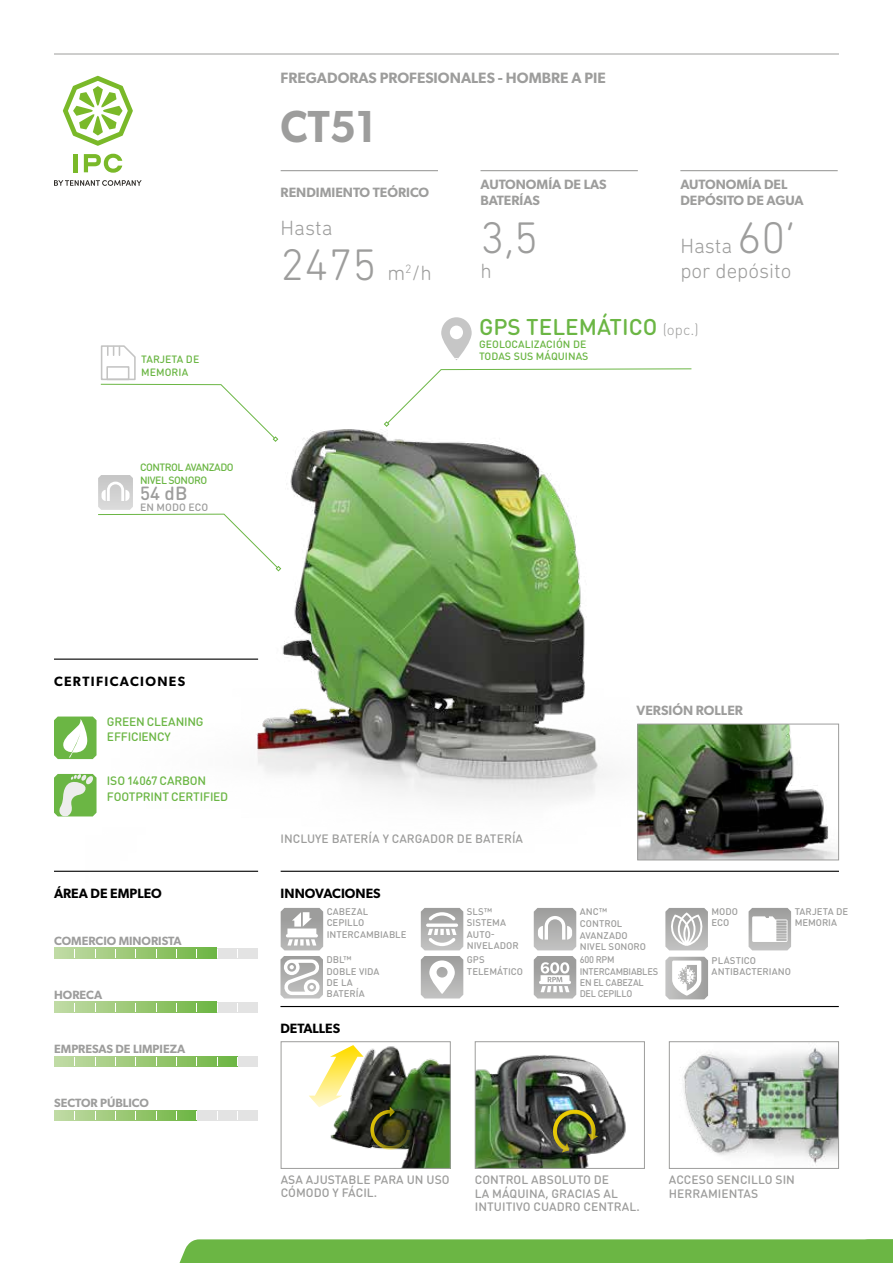
<style>
.page{position:relative;width:893px;height:1263px;background:#fff}
.page>*{position:absolute;margin:0;border:0;box-sizing:border-box;transform-origin:0 0}
.t1{font:300 45px "DIN Next Rounded LT Pro";color:#9d9d9c}
.t2{font:600 45px "Gibson";color:#9d9d9c;scale:.93 1}
.t3{font:500 22.5px "DIN Round Pro";color:#6bb644}
.t4{font:300 21px/25.2px "DIN Next Rounded LT Pro";color:#9d9d9c}
.t5{font:500 18.75px "DIN Round Pro";color:#9d9d9c}
.t6{font:600 15px "Gibson";color:#9d9d9c}
.t7{font:600 13.5px/16.2px "Gibson";color:#9d9d9c}
.t8{font:600 13.5px "Gibson";color:#000}
.t9{font:600 13.5px "Gibson";letter-spacing:.1em;color:#000}
.t10{font:500 12px/13.5px "DIN Round Pro";letter-spacing:.005em;color:#9d9d9c}
.t11{font:500 12px/15.5px "DIN Round Pro";letter-spacing:-.02em;color:#6bb644}
.t12{font:600 12px "Gibson";color:#9d9d9c}
.t13{font:500 10.5px/12.6px "DIN Round Pro";letter-spacing:.005em;color:#6bb644}
.t14{font:500 10.5px/12.6px "DIN Round Pro";letter-spacing:-.045em;color:#6bb644}
.t15{font:500 10.5px "DIN Round Pro";letter-spacing:.005em;color:#9d9d9c}
.t16{font:500 9.6px/11.2px "DIN Round Pro";letter-spacing:-.005em;color:#9d9d9c}
.t17{font:500 9.6px/11.2px "DIN Round Pro";letter-spacing:-.025em;color:#9d9d9c;scale:.96 1}
.s1{font-size:21px}
.s2{font-size:45px}
.s3{font-weight:300;font-size:15px;color:#9d9d9c}
</style>
<div class="page">
<hr style="left:54px;top:54px;width:785px;height:1px;background:#9d9d9c">
<div style="left:179px;top:1239px;width:714px;height:24px;background:#6bb644"></div>
<hr style="left:281px;top:170px;width:157px;height:1px;background:#9d9d9c">
<hr style="left:480px;top:170px;width:158px;height:1px;background:#9d9d9c">
<hr style="left:680px;top:170px;width:158px;height:1px;background:#9d9d9c">
<hr style="left:281px;top:871px;width:558px;height:1px;background:#000">
<hr style="left:280px;top:1006px;width:559px;height:1px;background:#000">
<hr style="left:54px;top:871px;width:204px;height:1px;background:#000">
<div style="left:54px;top:948px;width:204px;height:10px;background:#e3e3e3"></div>
<svg style="left:54px;top:948px;width:163px;height:10px;background:#9cca79"></svg>
<div style="left:54px;top:1056px;width:204px;height:11px;background:#e3e3e3"></div>
<svg style="left:54px;top:1056px;width:183px;height:11px;background:#9cca79"></svg>
<div style="left:54px;top:1002px;width:204px;height:10px;background:#e3e3e3"></div>
<svg style="left:54px;top:1002px;width:163px;height:10px;background:#9cca79"></svg>
<div style="left:54px;top:1110px;width:204px;height:11px;background:#e3e3e3"></div>
<svg style="left:54px;top:1110px;width:142px;height:11px;background:#9cca79"></svg>
<img style="left:682px;top:1047px;width:155px;height:117px">
<div style="left:669px;top:1041px;width:170px;height:128px;border:1px solid #9d9d9c"></div>
<img style="left:401px;top:1058px;width:48px;height:109px">
<div style="left:281px;top:1041px;width:170px;height:128px;border:1px solid #9d9d9c"></div>
<svg style="left:749px;top:908px;width:42px;height:42px"></svg>
<svg style="left:281px;top:908px;width:42px;height:42px"></svg>
<svg style="left:665px;top:908px;width:43px;height:42px"></svg>
<svg style="left:534px;top:956px;width:42px;height:42px"></svg>
<svg style="left:421px;top:956px;width:42px;height:42px"></svg>
<svg style="left:280px;top:956px;width:43px;height:42px"></svg>
<svg style="left:421px;top:908px;width:42px;height:42px"></svg>
<svg style="left:534px;top:908px;width:42px;height:42px"></svg>
<svg style="left:309px;top:1045px;width:101px;height:105px"></svg>
<img style="left:477px;top:1055px;width:149px;height:112px">
<div style="left:475px;top:1041px;width:170px;height:128px;border:1px solid #9d9d9c"></div>
<img style="left:550px;top:1107px;width:48px;height:45px">
<svg style="left:384px;top:368px;width:308px;height:59px"></svg>
<svg style="left:100px;top:345px;width:167px;height:85px"></svg>
<div style="left:106px;top:366px;width:23px;height:14px;border:2px solid #9d9d9c"></div>
<svg style="left:441px;top:317px;width:31px;height:43px"></svg>
<img style="left:85px;top:430px;width:690px;height:442px">
<img style="left:639px;top:726px;width:198px;height:132px">
<div style="left:637px;top:724px;width:202px;height:136px;border:1px solid #9d9d9c"></div>
<svg style="left:54px;top:774px;width:43px;height:42px;background:#95c87a"></svg>
<svg style="left:54px;top:716px;width:43px;height:43px"></svg>
<hr style="left:54px;top:658px;width:204px;height:2px;background:#000">
<svg style="left:665px;top:957px;width:43px;height:42px"></svg>
<hr style="left:74px;top:154px;width:4px;height:18px;background:#7ab929">
<svg style="left:84px;top:154px;width:38px;height:19px"></svg>
<svg style="left:63px;top:76px;width:70px;height:70px"></svg>
<svg style="left:54px;top:180px;width:88px;height:6px"></svg>
<p class="t13" style="left:141px;top:353px;width:60px">TARJETA DE<br>MEMORIA</p>
<p class="t14" style="left:140px;top:461px;width:95px">CONTROL AVANZADO<br>NIVEL SONORO</p>
<h3 class="t5" style="left:140px;top:481px;width:49px">54 dB</h3>
<p class="t15" style="left:140px;top:500px;width:70px">EN MODO ECO</p>
<h3 class="t6" style="left:281px;top:69px;width:327px">FREGADORAS PROFESIONALES - HOMBRE A PIE</h3>
<h1 class="t2" style="left:281px;top:100px;width:103px">CT51</h1>
<h3 class="t7" style="left:281px;top:184px;width:150px">RENDIMIENTO TEÓRICO</h3>
<h3 class="t7" style="left:480px;top:176px;width:128px">AUTONOMÍA DE LAS<br>BATERÍAS</h3>
<h3 class="t7" style="left:680px;top:176px;width:125px">AUTONOMÍA DEL<br>DEPÓSITO DE AGUA</h3>
<h3 class="t4" style="left:281px;top:215px;width:53px">Hasta</h3>
<h1 class="t1" style="left:281px;top:239px;width:153px">2475 <span class="s1">m</span><sup>2</sup><span class="s1">/h</span></h1>
<h1 class="t1" style="left:480px;top:212px;width:59px">3,5</h1>
<h3 class="t4" style="left:480px;top:258px;width:13px">h</h3>
<h3 class="t4" style="left:680px;top:233px;width:116px">Hasta <span class="s2">60’ </span>por depósito</h3>
<h2 class="t3" style="left:479px;top:311px;width:221px">GPS TELEMÁTICO <span class="s3">(opc.)</span></h2>
<p class="t13" style="left:479px;top:337px;width:111px">GEOLOCALIZACIÓN DE<br>TODAS SUS MÁQUINAS</p>
<h3 class="t9" style="left:54px;top:673px;width:133px">CERTIFICACIONES</h3>
<p class="t11" style="left:107px;top:713px;width:98px">GREEN CLEANING<br>EFFICIENCY</p>
<p class="t11" style="left:107px;top:773px;width:123px">ISO 14067 CARBON<br>FOOTPRINT CERTIFIED</p>
<h3 class="t8" style="left:54px;top:885px;width:109px">ÁREA DE EMPLEO</h3>
<p class="t12" style="left:54px;top:933px;width:129px">COMERCIO MINORISTA</p>
<p class="t12" style="left:54px;top:987px;width:50px">HORECA</p>
<p class="t12" style="left:54px;top:1041px;width:132px">EMPRESAS DE LIMPIEZA</p>
<p class="t12" style="left:54px;top:1096px;width:96px">SECTOR PÚBLICO</p>
<p class="t10" style="left:280px;top:831px;width:244px">INCLUYE BATERÍA Y CARGADOR DE BATERÍA</p>
<h3 class="t8" style="left:281px;top:885px;width:102px">INNOVACIONES</h3>
<h3 class="t7" style="left:637px;top:702px;width:108px">VERSIÓN ROLLER</h3>
<p class="t16" style="left:327px;top:906px;width:81px">CABEZAL<br>CEPILLO<br>INTERCAMBIABLE</p>
<p class="t16" style="left:711px;top:906px;width:28px">MODO<br>ECO</p>
<p class="t17" style="left:580px;top:954px;width:83px">600 RPM<br>INTERCAMBIABLES<br>EN EL CABEZAL<br>DEL CEPILLO</p>
<p class="t16" style="left:467px;top:906px;width:53px">SLS™<br>SISTEMA<br>AUTO-<br>NIVELADOR</p>
<p class="t16" style="left:580px;top:905px;width:68px;line-height:11.7px">ANC™<br>CONTROL<br>AVANZADO<br>NIVEL SONORO</p>
<p class="t16" style="left:795px;top:906px;width:55px">TARJETA DE<br>MEMORIA</p>
<p class="t16" style="left:712px;top:955px;width:81px">PLÁSTICO<br>ANTIBACTERIANO</p>
<p class="t16" style="left:467px;top:954px;width:58px">GPS<br>TELEMÁTICO</p>
<p class="t16" style="left:327px;top:954px;width:55px">DBL™<br>DOBLE VIDA<br>DE LA<br>BATERÍA</p>
<h3 class="t8" style="left:280px;top:1020px;width:61px">DETALLES</h3>
<p class="t10" style="left:281px;top:1172px;width:171px">ASA AJUSTABLE PARA UN USO<br>CÓMODO Y FÁCIL.</p>
<p class="t10" style="left:475px;top:1173px;width:166px">CONTROL ABSOLUTO DE<br>LA MÁQUINA, GRACIAS AL<br>INTUITIVO CUADRO CENTRAL.</p>
<p class="t10" style="left:669px;top:1173px;width:128px">ACCESO SENCILLO SIN<br>HERRAMIENTAS</p>
</div>
